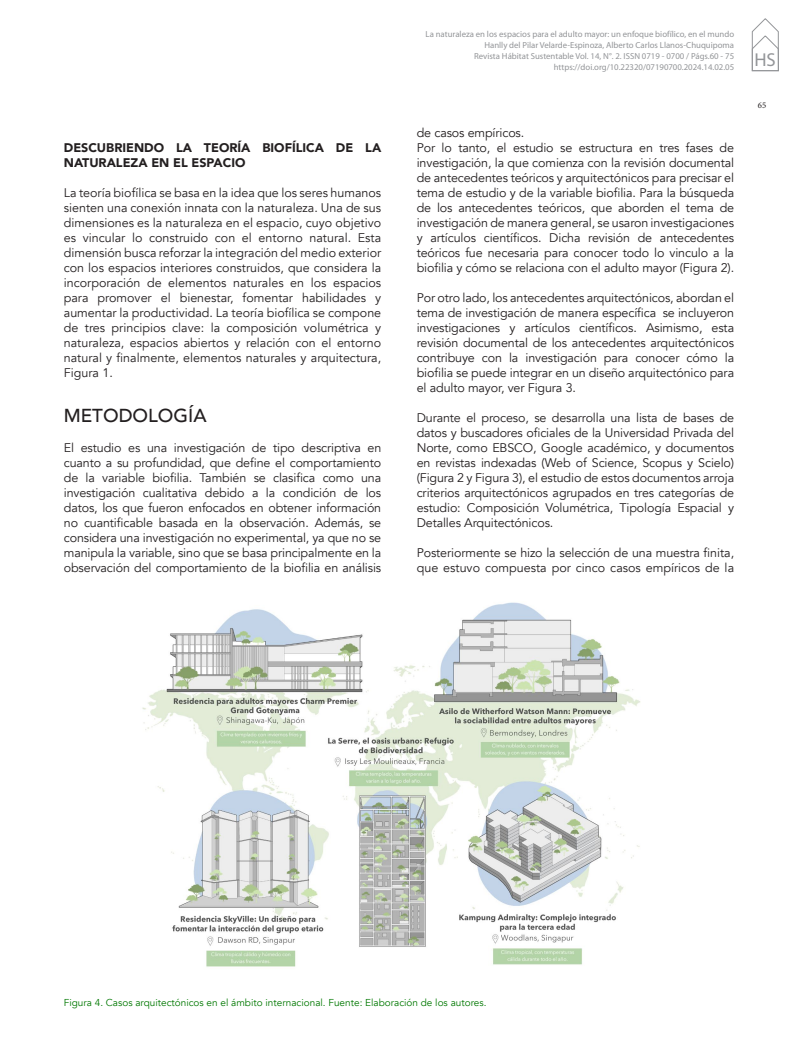
<style>
.page{position:relative;width:798px;height:1063px;background:#fff}
.page>*{position:absolute;margin:0;border:0;box-sizing:border-box;transform-origin:0 0}
._09_TITULOS_TEXTOS{font:500 18.75px "Avenir";color:#231f20}
.t1{font:18.75px "Myriad Pro";color:#939598}
._07_CUERPO_TEXTO{font:12.5px/15px "Avenir";letter-spacing:-.01em;color:#231f20;text-align:justify}
._10_SUBTITULOS__2_2{font:900 12.5px/15px "Avenir";color:#231f20}
._14_PIE_DE_FOTOS{font:10px "Avenir";color:#007800}
.t2{font:8.75px/11.2px "Myriad Pro";color:#939598;text-align:right}
.t3{font:8.75px "Minion Pro";color:#231f20}
</style>
<div class="page">
<svg style="left:751px;top:18px;width:27px;height:53px"></svg>
<img style="left:142px;top:602px;width:499px;height:365px">
<p class="_10_SUBTITULOS__2_2" style="left:64px;top:139px;width:319px">DESCUBRIENDO LA TEORÍA BIOFÍLICA DE LA<br>NATURALEZA EN EL ESPACIO</p>
<p class="_07_CUERPO_TEXTO" style="left:64px;top:185px;width:319px">La teoría biofílica se basa en la idea que los seres humanos sienten una conexión innata con la naturaleza. Una de sus dimensiones es la naturaleza en el espacio, cuyo objetivo es vincular lo construido con el entorno natural. Esta dimensión busca reforzar la integración del medio exterior con los espacios interiores construidos, que considera la incorporación de elementos naturales en los espacios para promover el bienestar, fomentar habilidades y aumentar la productividad. La teoría biofílica se compone de tres principios clave: la composición volumétrica y naturaleza, espacios abiertos y relación con el entorno natural y finalmente, elementos naturales y arquitectura, Figura 1.</p>
<p class="_09_TITULOS_TEXTOS" style="left:64px;top:399px;width:144px">METODOLOGÍA</p>
<p class="_07_CUERPO_TEXTO" style="left:64px;top:440px;width:319px">El estudio es una investigación de tipo descriptiva en cuanto a su profundidad, que define el comportamiento de la variable biofilia. También se clasifica como una investigación cualitativa debido a la condición de los datos, los que fueron enfocados en obtener información no cuantificable basada en la observación. Además, se considera una investigación no experimental, ya que no se manipula la variable, sino que se basa principalmente en la observación del comportamiento de la biofilia en análisis</p>
<p class="t2" style="left:425px;top:28px;width:310px">La naturaleza en los espacios para el adulto mayor: un enfoque biofílico, en el mundo Hanlly del Pilar Velarde-Espinoza, Alberto Carlos Llanos-Chuquipoma<br>Revista Hábitat Sustentable Vol. 14, N°. 2. ISSN 0719 - 0700 / Págs.60 - 75 https://doi.org/10.22320/07190700.2024.14.02.05</p>
<p class="_07_CUERPO_TEXTO" style="left:416px;top:125px;width:109px">de casos empíricos.</p>
<p class="_07_CUERPO_TEXTO" style="left:416px;top:140px;width:319px">Por lo tanto, el estudio se estructura en tres fases de investigación, la que comienza con la revisión documental de antecedentes teóricos y arquitectónicos para precisar el tema de estudio y de la variable biofilia. Para la búsqueda de los antecedentes teóricos, que aborden el tema de investigación de manera general, se usaron investigaciones y artículos científicos. Dicha revisión de antecedentes teóricos fue necesaria para conocer todo lo vinculo a la biofilia y cómo se relaciona con el adulto mayor (Figura 2).</p>
<p class="_07_CUERPO_TEXTO" style="left:416px;top:290px;width:319px">Por otro lado, los antecedentes arquitectónicos, abordan el tema de investigación de manera específica se incluyeron investigaciones y artículos científicos. Asimismo, esta revisión documental de los antecedentes arquitectónicos contribuye con la investigación para conocer cómo la biofilia se puede integrar en un diseño arquitectónico para el adulto mayor, ver Figura 3.</p>
<p class="_07_CUERPO_TEXTO" style="left:416px;top:410px;width:319px">Durante el proceso, se desarrolla una lista de bases de datos y buscadores oficiales de la Universidad Privada del Norte, como EBSCO, Google académico, y documentos en revistas indexadas (Web of Science, Scopus y Scielo) (Figura 2 y Figura 3), el estudio de estos documentos arroja criterios arquitectónicos agrupados en tres categorías de estudio: Composición Volumétrica, Tipología Espacial y Detalles Arquitectónicos.</p>
<p class="_07_CUERPO_TEXTO" style="left:416px;top:545px;width:319px">Posteriormente se hizo la selección de una muestra finita, que estuvo compuesta por cinco casos empíricos de la</p>
<h1 class="t1" style="left:754px;top:48px;width:23px">HS</h1>
<p class="t3" style="left:757px;top:99px;width:10px">65</p>
<p class="_14_PIE_DE_FOTOS" style="left:64px;top:997px;width:424px">Figura 4. Casos arquitectónicos en el ámbito internacional. Fuente: Elaboración de los autores.</p>
</div>
